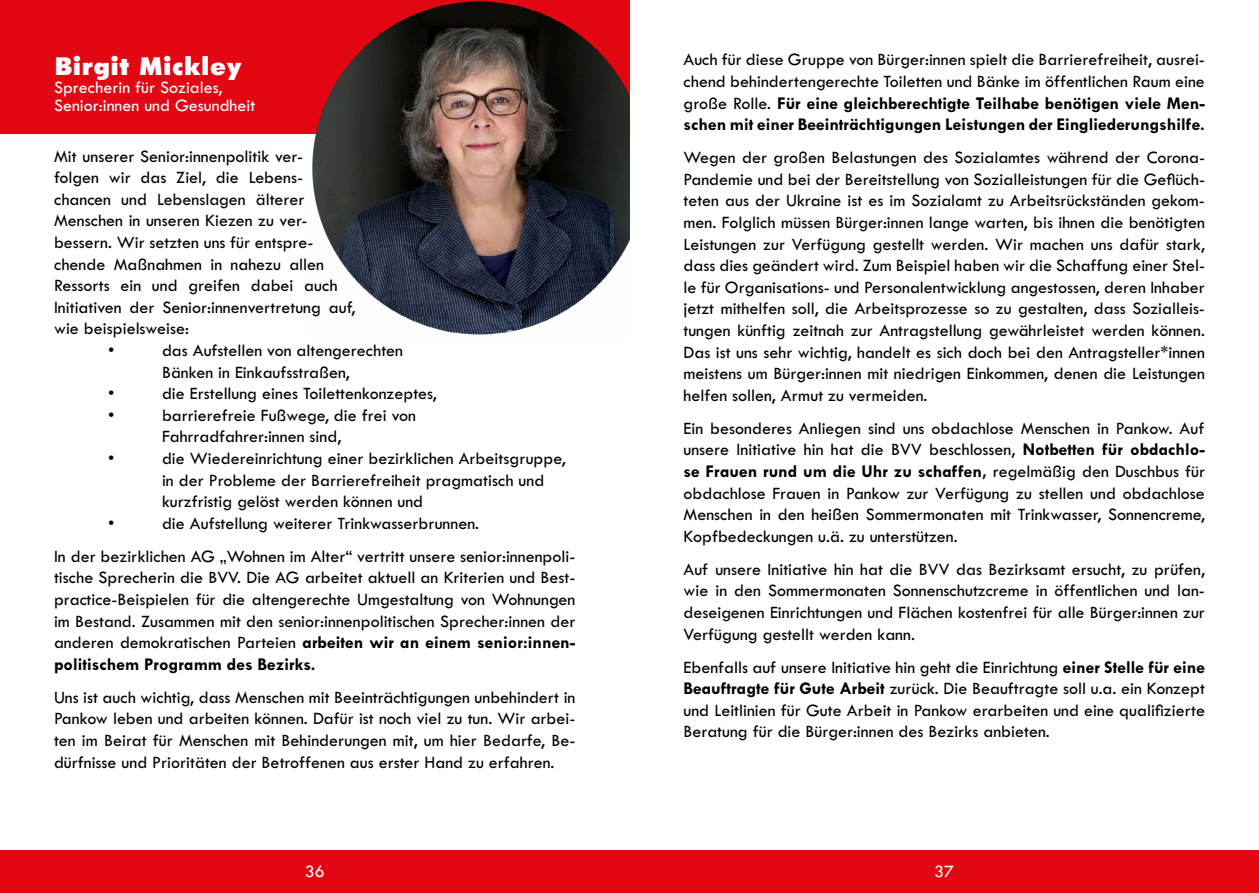
<style>
.page{position:relative;width:1259px;height:893px;background:#fff}
.page>*{position:absolute;margin:0;border:0;box-sizing:border-box;transform-origin:0 0}
.t1{font:800 27px "Tw Cen MT Std";color:#fff}
.t2{font:18px/21.6px "Tw Cen MT Std";color:#000;text-align:justify}
.t3{font:18px/18px "Tw Cen MT Std";color:#fff}
.s1{font-weight:700}
</style>
<div class="page">
<div style="left:0;top:850px;width:1259px;height:43px;background:#e30613"></div>
<div style="left:0;top:0;width:629px;height:133px;background:#e30613"></div>
<img style="left:310px;top:1px;width:319px;height:334px">
<h1 class="t1" style="left:54px;top:49px;width:190px">Birgit Mickley</h1>
<p class="t3" style="left:54px;top:78px;width:203px">Sprecherin für Soziales,<br>Senior:innen und Gesundheit</p>
<p class="t2" style="left:54px;top:145px;width:250px">Mit unserer Senior:innenpolitik ver-</p>
<p class="t2" style="left:54px;top:167px;width:250px">folgen wir das Ziel, die Lebens-</p>
<p class="t2" style="left:54px;top:188px;width:252px">chancen und Lebenslagen älterer</p>
<p class="t2" style="left:54px;top:210px;width:255px">Menschen in unseren Kiezen zu ver-</p>
<p class="t2" style="left:54px;top:232px;width:261px">bessern. Wir setzten uns für entspre-</p>
<p class="t2" style="left:54px;top:253px;width:271px">chende Maßnahmen in nahezu allen</p>
<p class="t2" style="left:54px;top:275px;width:285px">Ressorts ein und greifen dabei auch</p>
<p class="t2" style="left:54px;top:296px;width:303px">Initiativen der Senior:innenvertretung auf,</p>
<p class="t2" style="left:54px;top:318px;width:136px">wie beispielsweise:</p>
<p class="t2" style="left:108px;top:340px;width:8px">•</p>
<p class="t2" style="left:162px;top:340px;width:243px">das Aufstellen von altengerechten<br>Bänken in Einkaufsstraßen,</p>
<p class="t2" style="left:108px;top:383px;width:8px">•</p>
<p class="t2" style="left:162px;top:383px;width:276px">die Erstellung eines Toilettenkonzeptes,</p>
<p class="t2" style="left:108px;top:404px;width:8px">•</p>
<p class="t2" style="left:162px;top:404px;width:255px">barrierefreie Fußwege, die frei von<br>Fahrradfahrer:innen sind,</p>
<p class="t2" style="left:108px;top:448px;width:8px">•</p>
<p class="t2" style="left:162px;top:448px;width:405px;text-align:left">die Wiedereinrichtung einer bezirklichen Arbeitsgruppe, in der Probleme der Barrierefreiheit pragmatisch und kurzfristig gelöst werden können und</p>
<p class="t2" style="left:108px;top:512px;width:8px">•</p>
<p class="t2" style="left:54px;top:507px;width:523px;line-height:33px;text-indent:108px">die Aufstellung weiterer Trinkwasserbrunnen.<br>In der bezirklichen AG „Wohnen im Alter“ vertritt unsere senior:innenpoli-</p>
<p class="t2" style="left:54px;top:567px;width:523px">tische Sprecherin die BVV. Die AG arbeitet aktuell an Kriterien und Best&shy;practice-Beispielen für die altengerechte Umgestaltung von Wohnungen im Bestand. Zusammen mit den senior:innenpolitischen Sprecher:innen der anderen demokratischen Parteien <span class="s1">arbeiten wir an einem senior:innen&shy;politischem Programm des Bezirks.</span></p>
<p class="t2" style="left:54px;top:686px;width:523px">Uns ist auch wichtig, dass Menschen mit Beeinträchtigungen unbehindert in Pankow leben und arbeiten können. Dafür ist noch viel zu tun. Wir arbei&shy;ten im Beirat für Menschen mit Behinderungen mit, um hier Bedarfe, Be&shy;dürfnisse und Prioritäten der Betroffenen aus erster Hand zu erfahren.</p>
<p class="t2" style="left:683px;top:49px;width:523px">Auch für diese Gruppe von Bürger:innen spielt die Barrierefreiheit, ausrei&shy;chend behindertengerechte Toiletten und Bänke im öffentlichen Raum eine große Rolle. <span class="s1">Für eine gleichberechtigte Teilhabe benötigen viele Men&shy;schen mit einer Beeinträchtigungen Leistungen der Eingliederungshilfe.</span></p>
<p class="t2" style="left:683px;top:147px;width:523px">Wegen der großen Belastungen des Sozialamtes während der Corona-Pandemie und bei der Bereitstellung von Sozialleistungen für die Geflüch&shy;teten aus der Ukraine ist es im Sozialamt zu Arbeitsrückständen gekom&shy;men. Folglich müssen Bürger:innen lange warten, bis ihnen die benötigten Leistungen zur Verfügung gestellt werden. Wir machen uns dafür stark, dass dies geändert wird. Zum Beispiel haben wir die Schaffung einer Stel&shy;le für Organisations- und Personalentwicklung angestossen, deren Inhaber jetzt mithelfen soll, die Arbeitsprozesse so zu gestalten, dass Sozialleis&shy;tungen künftig zeitnah zur Antragstellung gewährleistet werden können.<br>Das ist uns sehr wichtig, handelt es sich doch bei den Antragsteller*innen meistens um Bürger:innen mit niedrigen Einkommen, denen die Leistungen helfen sollen, Armut zu vermeiden.</p>
<p class="t2" style="left:683px;top:418px;width:523px">Ein besonderes Anliegen sind uns obdachlose Menschen in Pankow. Auf unsere Initiative hin hat die BVV beschlossen, <span class="s1">Notbetten für obdachlo&shy;se Frauen rund um die Uhr zu schaffen,</span> regelmäßig den Duschbus für obdachlose Frauen in Pankow zur Verfügung zu stellen und obdachlose Menschen in den heißen Sommermonaten mit Trinkwasser, Sonnencreme, Kopfbedeckungen u.ä. zu unterstützen.</p>
<p class="t2" style="left:683px;top:559px;width:523px">Auf unsere Initiative hin hat die BVV das Bezirksamt ersucht, zu prüfen, wie in den Sommermonaten Sonnenschutzcreme in öffentlichen und lan&shy;deseigenen Einrichtungen und Flächen kostenfrei für alle Bürger:innen zur Verfügung gestellt werden kann.</p>
<p class="t2" style="left:683px;top:656px;width:523px">Ebenfalls auf unsere Initiative hin geht die Einrichtung <span class="s1">einer Stelle für eine Beauftragte für Gute Arbeit</span> zurück. Die Beauftragte soll u.a. ein Konzept und Leitlinien für Gute Arbeit in Pankow erarbeiten und eine qualifizierte Beratung für die Bürger:innen des Bezirks anbieten.</p>
<p class="t3" style="left:305px;top:863px;width:21px">36</p>
<p class="t3" style="left:934px;top:863px;width:21px">37</p>
</div>
